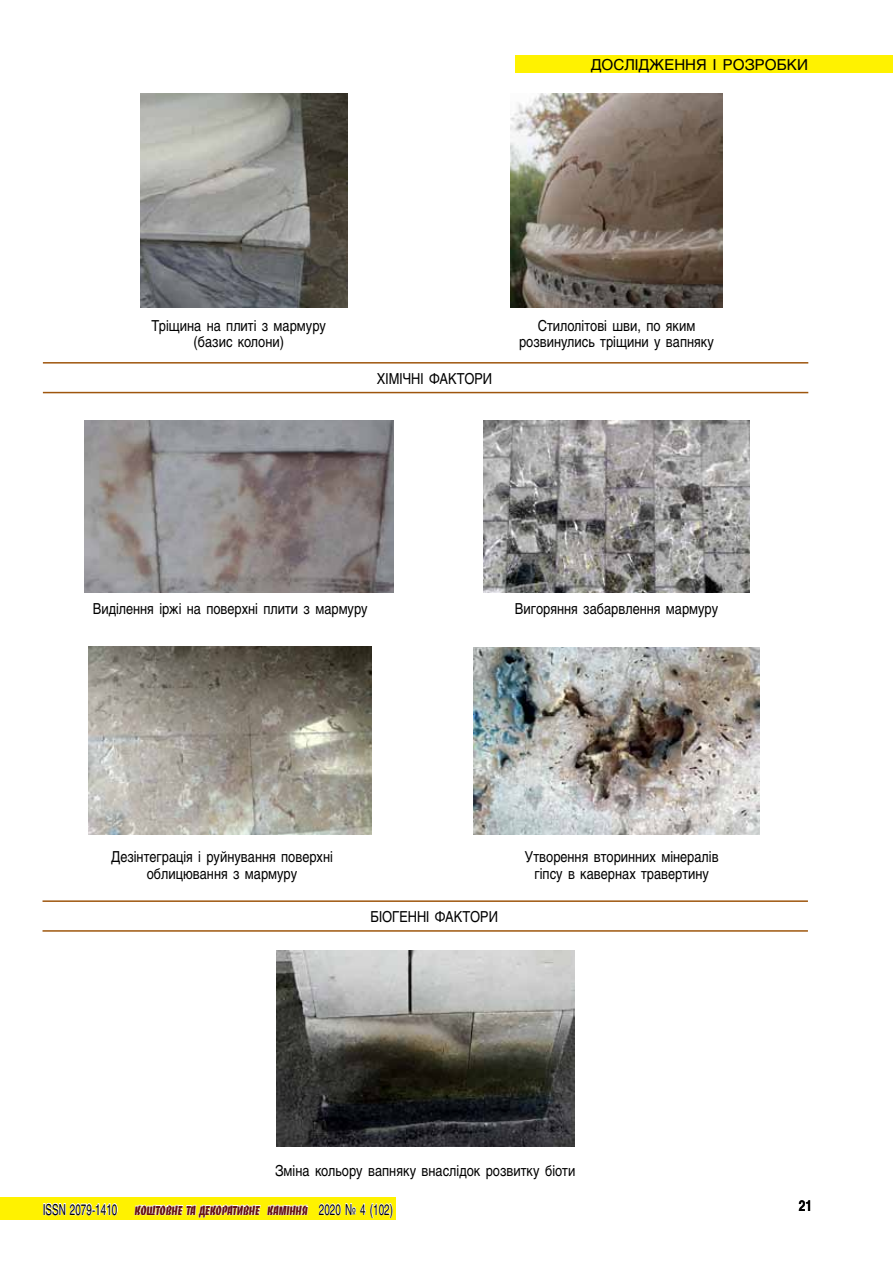
<style>
.page{position:relative;width:893px;height:1263px;background:#fff}
.page>*{position:absolute;margin:0;border:0;box-sizing:border-box;transform-origin:0 0}
.t1{font:15px/16.5px "Helios";color:#000;text-align:center;scale:.85 1}
.t2{font:15px "Helios";color:#000}
.t3{font:700 15px "Helios";color:#000;scale:.8 1}
.t4{font:13.5px "Banco Heavy C";color:#671316;scale:.8 1}
.s1{font-family:"Helios";font-size:15px;color:#000}
</style>
<div class="page">
<div style="left:0;top:1197px;width:395px;height:23px;background:#fff200"></div>
<svg style="left:134px;top:1204px;width:127px;height:14px"></svg>
<svg style="left:267px;top:1204px;width:41px;height:11px"></svg>
<svg style="left:318px;top:1203px;width:75px;height:15px"></svg>
<svg style="left:44px;top:1202px;width:74px;height:13px"></svg>
<div style="left:515px;top:55px;width:378px;height:17px;background:#fff200"></div>
<img style="left:140px;top:94px;width:208px;height:213px">
<img style="left:510px;top:94px;width:213px;height:213px">
<img style="left:88px;top:647px;width:284px;height:187px">
<img style="left:84px;top:420px;width:309px;height:172px">
<img style="left:474px;top:648px;width:285px;height:186px">
<img style="left:484px;top:420px;width:265px;height:172px">
<img style="left:276px;top:950px;width:298px;height:197px">
<hr style="left:43px;top:362px;width:765px;height:2px;background:#9e560d">
<hr style="left:43px;top:392px;width:765px;height:1px;background:#9e560d">
<hr style="left:43px;top:900px;width:765px;height:2px;background:#9e560d">
<hr style="left:43px;top:930px;width:765px;height:2px;background:#9e560d">
<p class="t2" style="left:591px;top:55px;width:219px">ДОСЛІДЖЕННЯ І РОЗРОБКИ</p>
<p class="t1" style="left:152px;top:317px;width:207px">Тріщина на плиті з мармуру (базис колони)</p>
<p class="t1" style="left:377px;top:370px;width:137px">ХІМІЧНІ ФАКТОРИ</p>
<p class="t1" style="left:519px;top:317px;width:231px">Стилолітові шви, по яким розвинулись тріщини у вапняку</p>
<p class="t1" style="left:93px;top:601px;width:325px">Виділення іржі на поверхні плити з мармуру</p>
<p class="t1" style="left:515px;top:601px;width:241px">Вигоряння забарвлення мармуру</p>
<p class="t1" style="left:111px;top:849px;width:262px">Дезінтеграція і руйнування поверхні облицювання з мармуру</p>
<p class="t1" style="left:370px;top:908px;width:152px">БІОГЕННІ ФАКТОРИ</p>
<p class="t1" style="left:525px;top:848px;width:229px">Утворення вторинних мінералів гіпсу в кавернах травертину</p>
<p class="t1" style="left:275px;top:1162px;width:355px">Зміна кольору вапняку внаслідок розвитку біоти</p>
<p class="t4" style="left:43px;top:1202px;width:439px"><span class="s1">ISSN 2079-1410</span> коштовне та декоративне каміння <span class="s1">2020 № 4 (102)</span></p>
<p class="t3" style="left:799px;top:1197px;width:18px">21</p>
</div>
